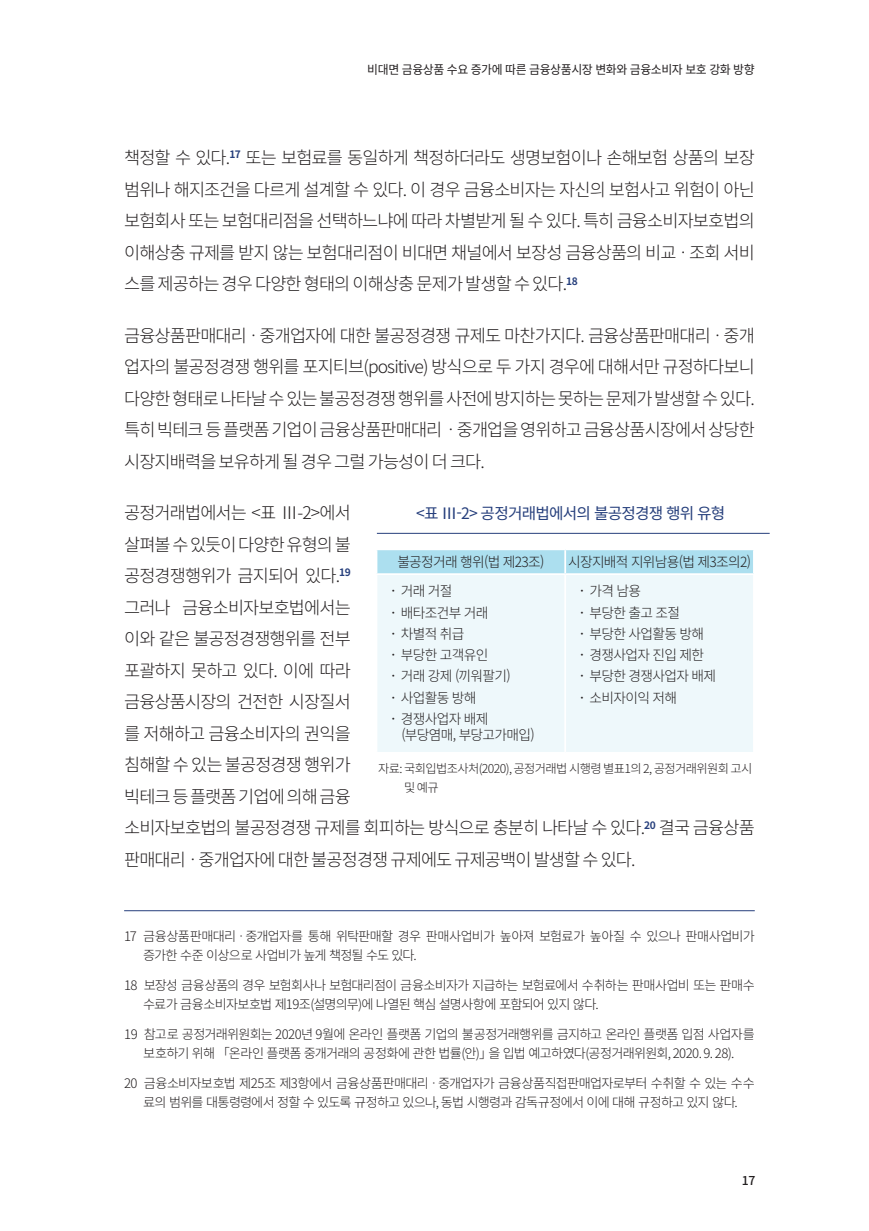
<style>
.page{position:relative;width:869px;height:1231px;background:#fff}
.page>*{position:absolute;margin:0;border:0;box-sizing:border-box;transform-origin:0 0}
.본문{font:300 17.5px/31.5px "Noto Sans CJ Kkr";letter-spacing:-.05em;color:#231f20;text-align:justify}
.표제목_공백5에서2로줄임{font:15.75px "Noto Sans CJ Kkr";letter-spacing:-.05em;color:#263f7c}
.표내용{font:300 14px/16.3px "Noto Sans CJ Kkr";letter-spacing:-.05em;color:#231f20}
.각주{font:300 13.12px/19.2px "Noto Sans CJ Kkr";letter-spacing:-.055em;color:#231f20}
.표그림주석{font:300 12.25px/19.2px "Noto Sans CJ Kkr";letter-spacing:-.05em;color:#231f20}
.t1{font:12.25px "Noto Sans CJ Kkr";letter-spacing:-.035em;color:#231f20}
.t2{font:500 12.25px "Noto Sans CJ Kkr";color:#231f20}
.s1{font-weight:400}
</style>
<div class="page">
<hr style="left:124px;top:910px;width:630px;height:1px;background:#263f7c">
<hr style="left:377px;top:533px;width:392px;height:1px;background:#263f7c">
<div style="left:377px;top:550px;width:375px;height:23px;background:#acdfef"></div>
<div style="left:377px;top:575px;width:375px;height:177px;background:#eef8fb"></div>
<hr style="left:564px;top:550px;width:2px;height:23px;background:#fff">
<hr style="left:564px;top:575px;width:2px;height:177px;background:#fff">
<p class="t1" style="left:367px;top:63px;width:389px">비대면 금융상품 수요 증가에 따른 금융상품시장 변화와 금융소비자 보호 강화 방향</p>
<p class="본문" style="left:124px;top:142px;width:632px">책정할 수 있다.<sup>17</sup> 또는 보험료를 동일하게 책정하더라도 생명보험이나 손해보험 상품의 보장 범위나 해지조건을 다르게 설계할 수 있다. 이 경우 금융소비자는 자신의 보험사고 위험이 아닌 보험회사 또는 보험대리점을 선택하느냐에 따라 차별받게 될 수 있다. 특히 금융소비자보호법의 이해상충 규제를 받지 않는 보험대리점이 비대면 채널에서 보장성 금융상품의 비교ㆍ조회 서비 스를 제공하는 경우 다양한 형태의 이해상충 문제가 발생할 수 있다.<sup>18</sup></p>
<p class="본문" style="left:124px;top:320px;width:632px">금융상품판매대리ㆍ중개업자에 대한 불공정경쟁 규제도 마찬가지다. 금융상품판매대리ㆍ중개 업자의 불공정경쟁 행위를 포지티브(positive) 방식으로 두 가지 경우에 대해서만 규정하다보니 다양한형태로나타날수있는불공정경쟁행위를사전에방지하는못하는문제가발생할수있다. 특히빅테크등플랫폼기업이금융상품판매대리ㆍ중개업을영위하고금융상품시장에서상당한 시장지배력을 보유하게 될 경우 그럴 가능성이 더 크다.</p>
<p class="본문" style="left:124px;top:497px;width:632px;text-align:left">공정거래법에서는 &lt;표 Ⅲ-2&gt;에서<br>살펴볼수있듯이다양한유형의불<br>공정경쟁행위가 금지되어 있다.<sup>19<br></sup>그러나 금융소비자보호법에서는<br>이와 같은 불공정경쟁행위를 전부<br>포괄하지 못하고 있다. 이에 따라<br>금융상품시장의 건전한 시장질서<br>를 저해하고 금융소비자의 권익을<br>침해할 수 있는 불공정경쟁 행위가<br>빅테크등플랫폼기업에의해금융<br>소비자보호법의 불공정경쟁 규제를 회피하는 방식으로 충분히 나타날 수 있다.<sup>20</sup> 결국 금융상품 판매대리ㆍ중개업자에 대한 불공정경쟁 규제에도 규제공백이 발생할 수 있다.</p>
<p class="표제목_공백5에서2로줄임" style="left:416px;top:504px;width:311px">&lt;표 Ⅲ-2&gt; 공정거래법에서의 불공정경쟁 행위 유형</p>
<p class="표내용" style="left:397px;top:554px;width:148px">불공정거래 행위(법 제23조)</p>
<p class="표내용" style="left:568px;top:554px;width:184px">시장지배적 지위남용(법 제3조의2)</p>
<p class="표내용" style="left:391px;top:583px;width:63px"><span class="s1">·</span> 거래 거절</p>
<p class="표내용" style="left:391px;top:604px;width:98px"><span class="s1">·</span> 배타조건부 거래</p>
<p class="표내용" style="left:391px;top:626px;width:74px"><span class="s1">·</span> 차별적 취급</p>
<p class="표내용" style="left:391px;top:647px;width:98px"><span class="s1">·</span> 부당한 고객유인</p>
<p class="표내용" style="left:391px;top:668px;width:121px"><span class="s1">·</span> 거래 강제 (끼워팔기)</p>
<p class="표내용" style="left:391px;top:689px;width:86px"><span class="s1">·</span> 사업활동 방해</p>
<p class="표내용" style="left:401px;top:710px;width:135px;text-indent:-10px"><span class="s1">·</span> 경쟁사업자 배제 (부당염매, 부당고가매입)</p>
<p class="표내용" style="left:580px;top:583px;width:63px"><span class="s1">·</span> 가격 남용</p>
<p class="표내용" style="left:580px;top:604px;width:102px"><span class="s1">·</span> 부당한 출고 조절</p>
<p class="표내용" style="left:580px;top:626px;width:125px"><span class="s1">·</span> 부당한 사업활동 방해</p>
<p class="표내용" style="left:580px;top:647px;width:125px"><span class="s1">·</span> 경쟁사업자 진입 제한</p>
<p class="표내용" style="left:580px;top:668px;width:137px"><span class="s1">·</span> 부당한 경쟁사업자 배제</p>
<p class="표내용" style="left:580px;top:689px;width:98px"><span class="s1">·</span> 소비자이익 저해</p>
<p class="표그림주석" style="left:404px;top:759px;width:350px;text-indent:-26px">자료: 국회입법조사처(2020), 공정거래법 시행령 별표1의 2, 공정거래위원회 고시 및예규</p>
<p class="각주" style="left:143px;top:926px;width:613px;text-indent:-19px">17 금융상품판매대리ㆍ중개업자를 통해 위탁판매할 경우 판매사업비가 높아져 보험료가 높아질 수 있으나 판매사업비가 증가한 수준 이상으로 사업비가 높게 책정될 수도 있다.</p>
<p class="각주" style="left:143px;top:975px;width:613px;text-indent:-19px">18 보장성 금융상품의 경우 보험회사나 보험대리점이 금융소비자가 지급하는 보험료에서 수취하는 판매사업비 또는 판매수 수료가 금융소비자보호법 제19조(설명의무)에 나열된 핵심 설명사항에 포함되어 있지 않다.</p>
<p class="각주" style="left:124px;top:1024px;width:631px;text-align:center">19 참고로 공정거래위원회는 2020년 9월에 온라인 플랫폼 기업의 불공정거래행위를 금지하고 온라인 플랫폼 입점 사업자를 보호하기 위해 「온라인 플랫폼 중개거래의 공정화에 관한 법률(안)」을 입법 예고하였다(공정거래위원회, 2020. 9. 28).</p>
<p class="각주" style="left:124px;top:1073px;width:632px;text-align:center">20 금융소비자보호법 제25조 제3항에서 금융상품판매대리ㆍ중개업자가 금융상품직접판매업자로부터 수취할 수 있는 수수 료의 범위를 대통령령에서 정할 수 있도록 규정하고 있으나, 동법 시행령과 감독규정에서 이에 대해 규정하고 있지 않다.</p>
<p class="t2" style="left:741px;top:1173px;width:15px">17</p>
</div>
